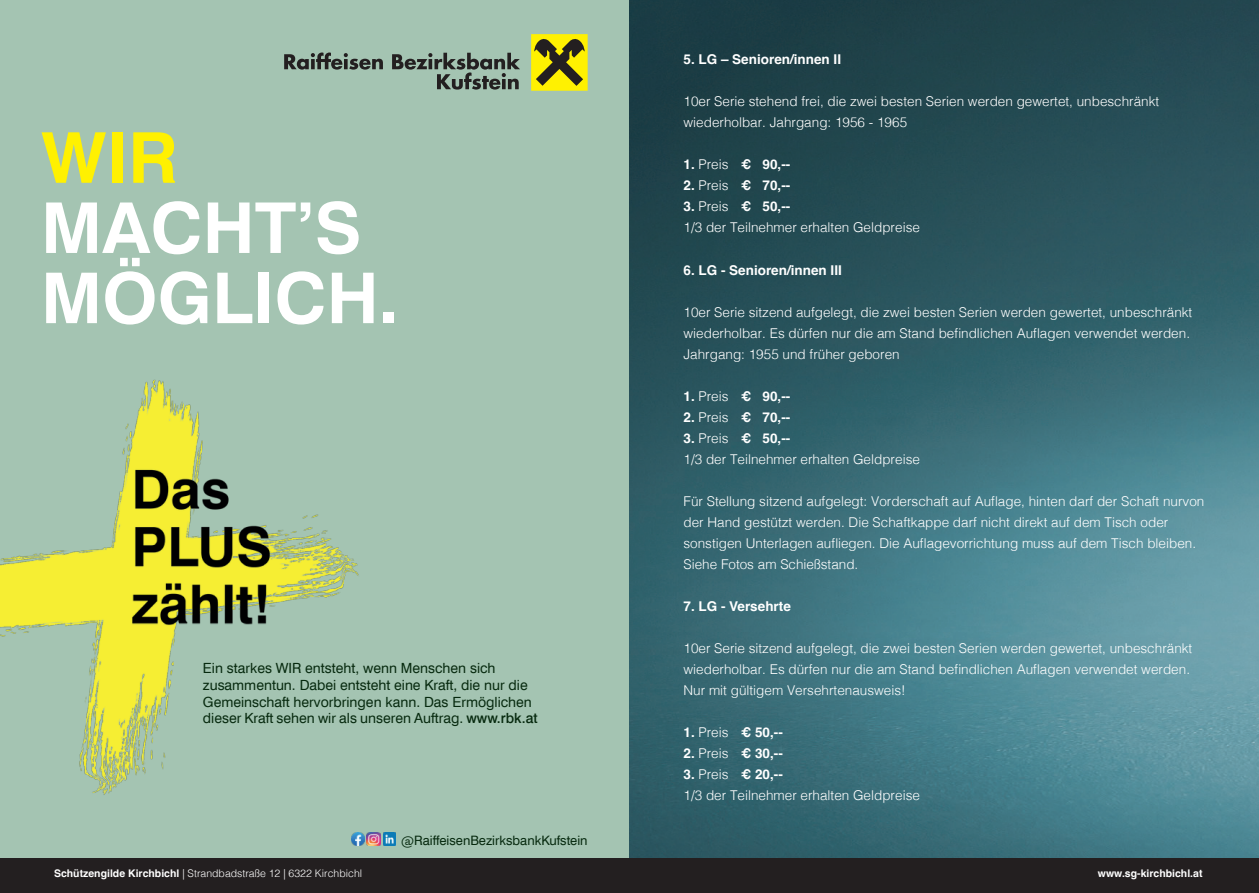
<style>
.page{position:relative;width:1259px;height:893px;background:#fff}
.page>*{position:absolute;margin:0;border:0;box-sizing:border-box;transform-origin:0 0}
.t1{font:700 70.2px/70.2px "Swiss 721 TL";color:#fff}
.t2{font:700 70.2px "Swiss 721 TL";color:#fff101}
.t3{font:14.1px/16.8px "Swiss 721 TL";color:#072a0f}
.t4{font:300 13.5px/21px "Helvetica";color:#fff}
.t5{font:700 13.5px "Helvetica";color:#fff}
.t6{font:12.9px "Swiss 721 TL";color:#072a0f}
.t7{font:300 10.5px "Helvetica";color:#fff}
.t8{font:700 10.5px "Helvetica";color:#fff}
.s1{font-weight:500}
.s2{font-weight:300}
.s3{font-weight:700}
</style>
<div class="page">
<div style="left:0;top:0;width:629px;height:893px;background:#a4c4b2"></div>
<div style="left:531px;top:34px;width:56px;height:57px;background:#fff101"></div>
<svg style="left:534px;top:39px;width:50px;height:47px"></svg>
<svg style="left:284px;top:53px;width:236px;height:37px"></svg>
<img style="left:0;top:379px;width:478px;height:480px">
<img style="left:629px;top:0;width:630px;height:859px">
<div style="left:0;top:859px;width:1259px;height:34px;background:#231f20"></div>
<h1 class="t2" style="left:41px;top:112px;width:139px">WIR</h1>
<h1 class="t1" style="left:41px;top:192px;width:359px">MACHT’S<br>MÖGLICH.</h1>
<p class="t3" style="left:203px;top:659px;width:336px">Ein starkes WIR entsteht, wenn Menschen sich zusammentun. Dabei entsteht eine Kraft, die nur die Gemeinschaft hervorbringen kann. Das Ermöglichen dieser Kraft sehen wir als unseren Auftrag. <span class="s1">www.rbk.at</span></p>
<p class="t6" style="left:401px;top:832px;width:188px">@RaiffeisenBezirksbankKufstein</p>
<p class="t5" style="left:683px;top:51px;width:159px">5. LG – Senioren/innen II</p>
<p class="t4" style="left:683px;top:90px;width:477px">10er Serie stehend frei, die zwei besten Serien werden gewertet, unbeschränkt wiederholbar. Jahrgang: 1956 - 1965</p>
<p class="t5" style="left:683px;top:156px;width:108px">1. <span class="s2">Preis</span> € 90,--</p>
<p class="t5" style="left:683px;top:177px;width:108px">2. <span class="s2">Preis</span> € 70,--</p>
<p class="t4" style="left:683px;top:195px;width:238px"><span class="s3">3.</span> Preis <span class="s3">€ 50,--<br></span>1/3 der Teilnehmer erhalten Geldpreise</p>
<p class="t5" style="left:683px;top:262px;width:160px">6. LG - Senioren/innen III</p>
<p class="t4" style="left:683px;top:301px;width:510px">10er Serie sitzend aufgelegt, die zwei besten Serien werden gewertet, unbeschränkt wiederholbar. Es dürfen nur die am Stand befindlichen Auflagen verwendet werden.<br>Jahrgang: 1955 und früher geboren</p>
<p class="t5" style="left:683px;top:388px;width:108px">1. <span class="s2">Preis</span> € 90,--</p>
<p class="t5" style="left:683px;top:409px;width:108px">2. <span class="s2">Preis</span> € 70,--</p>
<p class="t4" style="left:683px;top:427px;width:238px"><span class="s3">3.</span> Preis <span class="s3">€ 50,--<br></span>1/3 der Teilnehmer erhalten Geldpreise</p>
<p class="t4" style="left:683px;top:490px;width:522px">Für Stellung sitzend aufgelegt: Vorderschaft auf Auflage, hinten darf der Schaft nurvon der Hand gestützt werden. Die Schaftkappe darf nicht direkt auf dem Tisch oder sonstigen Unterlagen aufliegen. Die Auflagevorrichtung muss auf dem Tisch bleiben.<br>Siehe Fotos am Schießstand.</p>
<p class="t5" style="left:683px;top:598px;width:109px">7. LG - Versehrte</p>
<p class="t4" style="left:683px;top:637px;width:510px">10er Serie sitzend aufgelegt, die zwei besten Serien werden gewertet, unbeschränkt wiederholbar. Es dürfen nur die am Stand befindlichen Auflagen verwendet werden.<br>Nur mit gültigem Versehrtenausweis!</p>
<p class="t5" style="left:683px;top:724px;width:101px">1. <span class="s2">Preis</span> € 50,--</p>
<p class="t5" style="left:683px;top:745px;width:101px">2. <span class="s2">Preis</span> € 30,--</p>
<p class="t4" style="left:683px;top:763px;width:238px"><span class="s3">3.</span> Preis <span class="s3">€ 20,--<br></span>1/3 der Teilnehmer erhalten Geldpreise</p>
<p class="t7" style="left:54px;top:865px;width:310px"><span class="s3">Schützengilde Kirchbichl</span> | Strandbadstraße 12 | 6322 Kirchbichl</p>
<p class="t8" style="left:1098px;top:867px;width:106px">www.sg-kirchbichl.at</p>
</div>
